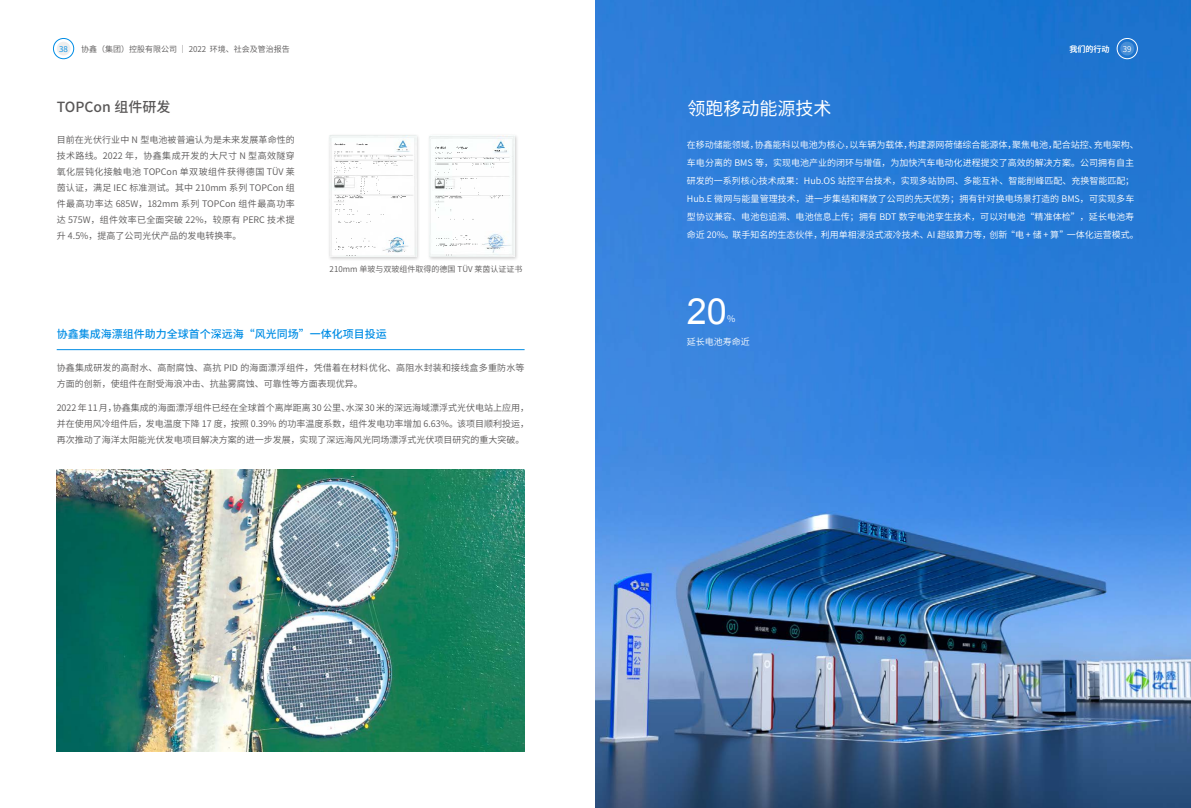
<style>
.page{position:relative;width:1191px;height:808px;background:#fff}
.page>*{position:absolute;margin:0;border:0;box-sizing:border-box;transform-origin:0 0}
.t1{font:36px "Arial";color:#fff}
.t2{font:18px "Source Han Sans SC";color:#fff}
.t3{font:500 14px "Source Han Sans SC";color:#595757}
.t4{font:500 11px "Source Han Sans SC";color:#008de5}
.t5{font:9px/16px "Source Han Sans SC";color:#595757;text-align:justify}
.t6{font:9px/18px "Source Han Sans SC";color:#fff}
.t7{font:9px/16px "Source Han Sans SC";letter-spacing:.02em;color:#595757}
.t8{font:8px "Source Han Sans SC";color:#595757}
.t9{font:8px "Source Han Sans SC";color:#fff}
.t10{font:8px "Source Han Sans SC";color:#008de5}
</style>
<div class="page">
<img style="left:595px;top:0;width:596px;height:808px">
<div style="left:328px;top:134px;width:93px;height:128px;background:#000;opacity:.2"></div>
<img style="left:330px;top:135px;width:86px;height:122px">
<img style="left:334px;top:195px;width:71px;height:56px">
<img style="left:335px;top:144px;width:74px;height:50px">
<img style="left:332px;top:255px;width:32px;height:1px">
<svg style="left:393px;top:242px;width:10px;height:10px"></svg>
<img style="left:57px;top:470px;width:467px;height:281px">
<hr style="left:57px;top:349px;width:467px;height:1px;background:#008de5">
<div style="left:427px;top:134px;width:92px;height:128px;background:#000;opacity:.2"></div>
<img style="left:429px;top:135px;width:85px;height:122px">
<img style="left:435px;top:147px;width:32px;height:2px">
<img style="left:435px;top:235px;width:64px;height:14px">
<img style="left:435px;top:152px;width:69px;height:67px">
<img style="left:431px;top:255px;width:32px;height:1px">
<svg style="left:489px;top:235px;width:13px;height:11px"></svg>
<svg style="left:459px;top:188px;width:16px;height:1px"></svg>
<svg style="left:436px;top:186px;width:9px;height:2px"></svg>
<svg style="left:494px;top:141px;width:13px;height:10px"></svg>
<div style="left:1117px;top:38px;width:20px;height:21px;border:1px solid #fff;border-radius:50%"></div>
<div style="left:1120px;top:42px;width:14px;height:14px;background:#478ed7;border-radius:50%"></div>
<div style="left:53px;top:38px;width:21px;height:21px;border:1px solid #008de5;border-radius:50%"></div>
<div style="left:57px;top:42px;width:14px;height:14px;background:#eee;border-radius:50%"></div>
<p class="t10" style="left:59px;top:44px;width:10px">38</p>
<p class="t8" style="left:81px;top:44px;width:210px">协鑫（集团）控股有限公司 ｜ 2022 环境、社会及管治报告</p>
<p class="t9" style="left:1069px;top:44px;width:41px">我们的行动</p>
<p class="t9" style="left:1122px;top:44px;width:10px">39</p>
<h3 class="t3" style="left:57px;top:99px;width:115px">TOPCon 组件研发</h3>
<p class="t5" style="left:57px;top:131px;width:240px">目前在光伏行业中 N 型电池被普遍认为是未来发展革命性的技术路线。2022 年，协鑫集成开发的大尺寸 N 型高效隧穿氧化层钝化接触电池 TOPCon 单双玻组件获得德国 TÜV 莱茵认证，满足 IEC 标准测试。其中 210mm 系列 TOPCon 组件最高功率达 685W，182mm 系列 TOPCon 组件最高功率达 575W，组件效率已全面突破 22%，较原有 PERC 技术提升 4.5%，提高了公司光伏产品的发电转换率。</p>
<p class="t8" style="left:330px;top:265px;width:194px">210mm 单玻与双玻组件取得的德国 TÜV 莱茵认证证书</p>
<p class="t4" style="left:57px;top:328px;width:331px">协鑫集成海漂组件助力全球首个深远海“风光同场”一体化项目投运</p>
<p class="t7" style="left:57px;top:360px;width:469px">协鑫集成研发的高耐水、高耐腐蚀、高抗 PID 的海面漂浮组件，凭借着在材料优化、高阻水封装和接线盒多重防水等方面的创新，使组件在耐受海浪冲击、抗盐雾腐蚀、可靠性等方面表现优异。</p>
<p class="t5" style="left:57px;top:400px;width:474px">2022 年 11 月，协鑫集成的海面漂浮组件已经在全球首个离岸距离 30 公里、水深 30 米的深远海域漂浮式光伏电站上应用，并在使用风冷组件后，发电温度下降 17 度，按照 0.39% 的功率温度系数，组件发电功率增加 6.63%。该项目顺利投运，再次推动了海洋太阳能光伏发电项目解决方案的进一步发展，实现了深远海风光同场漂浮式光伏项目研究的重大突破。</p>
<h2 class="t2" style="left:687px;top:98px;width:145px">领跑移动能源技术</h2>
<p class="t6" style="left:687px;top:136px;width:453px">在移动储能领域，协鑫能科以电池为核心，以车辆为载体，构建源网荷储综合能源体，聚焦电池，配合站控、充电架构、车电分离的 BMS 等，实现电池产业的闭环与增值，为加快汽车电动化进程提交了高效的解决方案。公司拥有自主研发的一系列核心技术成果：Hub.OS 站控平台技术，实现多站协同、多能互补、智能削峰匹配、充换智能匹配；Hub.E 微网与能量管理技术，进一步集结和释放了公司的先天优势；拥有针对换电场景打造的 BMS，可实现多车型协议兼容、电池包追溯、电池信息上传；拥有 BDT 数字电池孪生技术，可以对电池“精准体检”，延长电池寿命近 20%。联手知名的生态伙伴，利用单相浸没式液冷技术、AI 超级算力等，创新“电 + 储 + 算”一体化运营模式。</p>
<h1 class="t1" style="left:687px;top:287px;width:42px">20</h1>
<p class="t6" style="left:727px;top:310px;width:10px">%</p>
<p class="t6" style="left:687px;top:333px;width:64px">延长电池寿命近</p>
</div>
